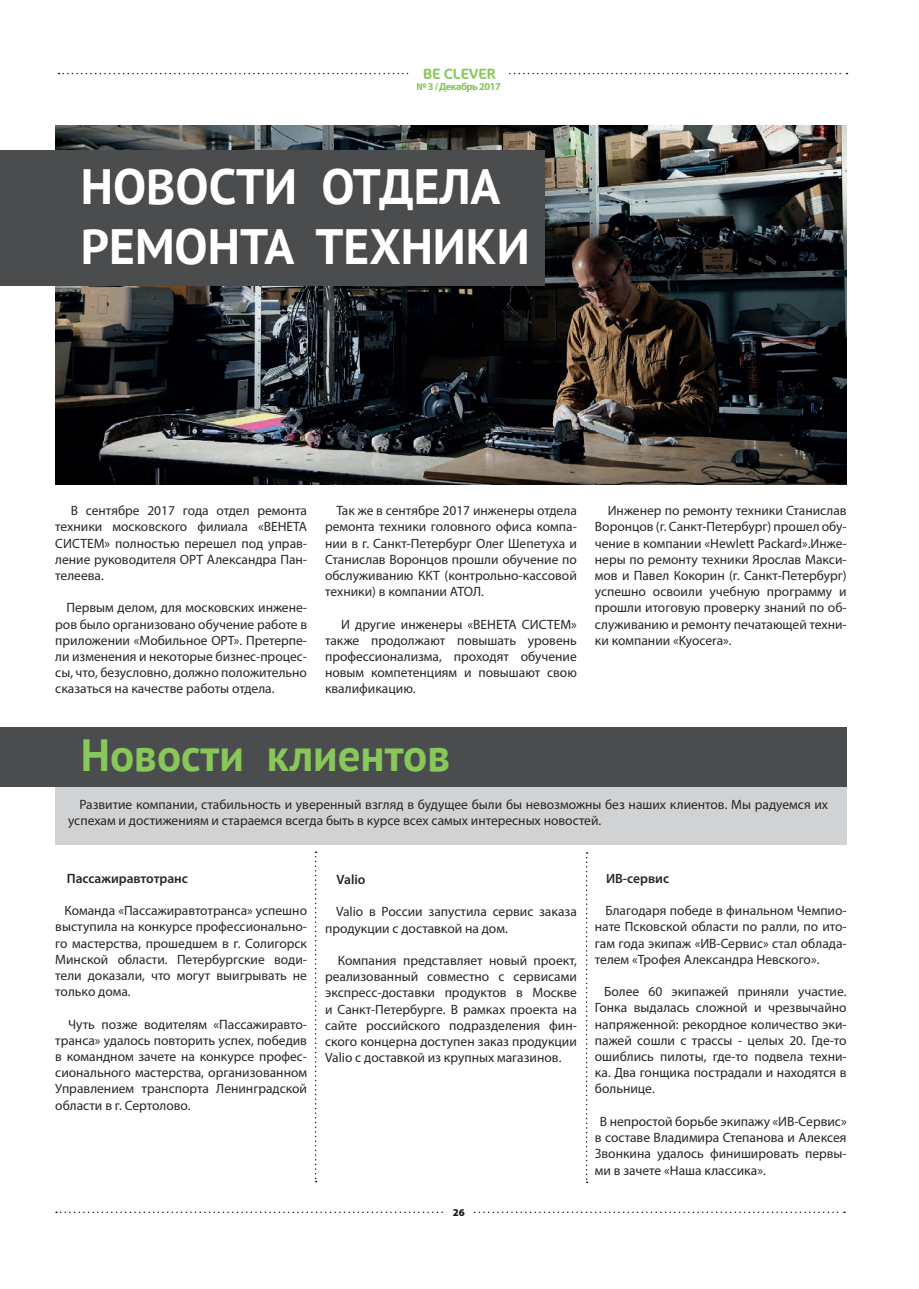
<style>
.page{position:relative;width:919px;height:1289px;background:#fff}
.page>*{position:absolute;margin:0;border:0;box-sizing:border-box;transform-origin:0 0}
.t1{font:700 49.5px/59.4px "PT Sans";color:#fff}
.t2{font:700 45px "PT Sans";color:#88c75a}
.t3{font:15px "Cocon";color:#88c75a}
.t4{font:13.5px/16.2px "Myriad Pro";color:#282526;text-align:justify}
.t5{font:600 13.5px "Myriad Pro";color:#282526}
.t6{font:700 10.5px "Myriad Pro";letter-spacing:-.05em;color:#88c75a}
.t7{font:900 10.5px "Myriad Pro";color:#231f20}
</style>
<div class="page">
<div style="left:55px;top:786px;width:791px;height:58px;background:#d1d2d4"></div>
<img style="left:55px;top:125px;width:791px;height:360px">
<svg style="left:59px;top:73px;width:788px;height:1px"></svg>
<div style="left:408px;top:65px;width:98px;height:17px;background:#fff"></div>
<svg style="left:56px;top:1211px;width:788px;height:1px"></svg>
<div style="left:445px;top:1204px;width:27px;height:17px;background:#fff"></div>
<div style="left:0;top:150px;width:544px;height:136px;background:#4b4c4d"></div>
<div style="left:0;top:727px;width:846px;height:60px;background:#4b4c4d"></div>
<svg style="left:315px;top:851px;width:1px;height:331px"></svg>
<svg style="left:586px;top:852px;width:1px;height:330px"></svg>
<p class="t3" style="left:423px;top:65px;width:74px">BE CLEVER</p>
<p class="t6" style="left:416px;top:80px;width:86px">№ 3 / Декабрь 2017</p>
<h1 class="t1" style="left:81px;top:156px;width:450px">НОВОСТИ ОТДЕЛА<br>РЕМОНТА ТЕХНИКИ</h1>
<p class="t4" style="left:55px;top:502px;width:253px;text-indent:15px">В сентябре 2017 года отдел ремонта техники московского филиала «ВЕНЕТА СИСТЕМ» полностью перешел под управ&shy;ление руководителя ОРТ Александра Пан&shy;телеева.</p>
<p class="t4" style="left:55px;top:599px;width:253px;text-indent:11px">Первым делом, для московских инжене&shy;ров было организовано обучение работе в приложении «Мобильное ОРТ». Претерпе&shy;ли изменения и некоторые бизнес-процес&shy;сы, что, безусловно, должно положительно сказаться на качестве работы отдела.</p>
<p class="t4" style="left:325px;top:502px;width:253px;text-indent:11px">Так же в сентябре 2017 инженеры отдела ремонта техники головного офиса компа&shy;нии в г. Санкт-Петербург Олег Шепетуха и Станислав Воронцов прошли обучение по обслуживанию ККТ (контрольно-кассовой техники) в компании АТОЛ.</p>
<p class="t4" style="left:325px;top:615px;width:253px;text-indent:16px">И другие инженеры «ВЕНЕТА СИСТЕМ» также продолжают повышать уровень профессионализма, проходят обучение новым компетенциям и повышают свою квалификацию.</p>
<h2 class="t2" style="left:81px;top:725px;width:371px">Новости клиентов</h2>
<p class="t4" style="left:595px;top:502px;width:253px;text-indent:13px">Инженер по ремонту техники Станислав Воронцов (г. Санкт-Петербург) прошел обу&shy;чение в компании «Hewlett Packard».Инже&shy;неры по ремонту техники Ярослав Макси&shy;мов и Павел Кокорин (г. Санкт-Петербург) успешно освоили учебную программу и прошли итоговую проверку знаний по об&shy;служиванию и ремонту печатающей техни&shy;ки компании «Kyocera».</p>
<p class="t4" style="left:68px;top:796px;width:761px;text-indent:11px">Развитие компании, стабильность и уверенный взгляд в будущее были бы невозможны без наших клиентов. Мы радуемся их успехам и достижениям и стараемся всегда быть в курсе всех самых интересных новостей.</p>
<p class="t5" style="left:67px;top:869px;width:123px">Пассажиравтотранс</p>
<p class="t4" style="left:55px;top:902px;width:253px;text-indent:9px">Команда «Пассажиравтотранса» успешно выступила на конкурсе профессионально&shy;го мастерства, прошедшем в г. Солигорск Минской области. Петербургские води&shy;тели доказали, что могут выигрывать не только дома.</p>
<p class="t4" style="left:55px;top:1015px;width:253px;text-indent:13px">Чуть позже водителям «Пассажиравто&shy;транса» удалось повторить успех, победив в командном зачете на конкурсе профес&shy;сионального мастерства, организованном Управлением транспорта Ленинградской области в г. Сертолово.</p>
<p class="t5" style="left:336px;top:870px;width:30px">Valio</p>
<p class="t4" style="left:325px;top:903px;width:253px;text-indent:11px">Valio в России запустила сервис заказа продукции с доставкой на дом.</p>
<p class="t4" style="left:325px;top:952px;width:253px;text-indent:13px">Компания представляет новый проект, реализованный совместно с сервисами экспресс-доставки продуктов в Москве и Санкт-Петербурге. В рамках проекта на сайте российского подразделения фин&shy;ского концерна доступен заказ продукции Valio c доставкой из крупных магазинов.</p>
<p class="t7" style="left:453px;top:1205px;width:14px">26</p>
<p class="t5" style="left:606px;top:869px;width:64px">ИВ-сервис</p>
<p class="t4" style="left:595px;top:902px;width:253px;text-indent:10px">Благодаря победе в финальном Чемпио&shy;нате Псковской области по ралли, по ито&shy;гам года экипаж «ИВ-Сервис» стал облада&shy;телем «Трофея Александра Невского».</p>
<p class="t4" style="left:595px;top:983px;width:253px;text-indent:9px">Более 60 экипажей приняли участие.<br>Гонка выдалась сложной и чрезвычайно напряженной: рекордное количество эки&shy;пажей сошли с трассы - целых 20. Где-то ошиблись пилоты, где-то подвела техни&shy;ка. Два гонщика пострадали и находятся в больнице.</p>
<p class="t4" style="left:595px;top:1112px;width:253px;text-indent:5px">В непростой борьбе экипажу «ИВ-Сервис» в составе Владимира Степанова и Алексея Звонкина удалось финишировать первы&shy;ми в зачете «Наша классика».</p>
</div>
